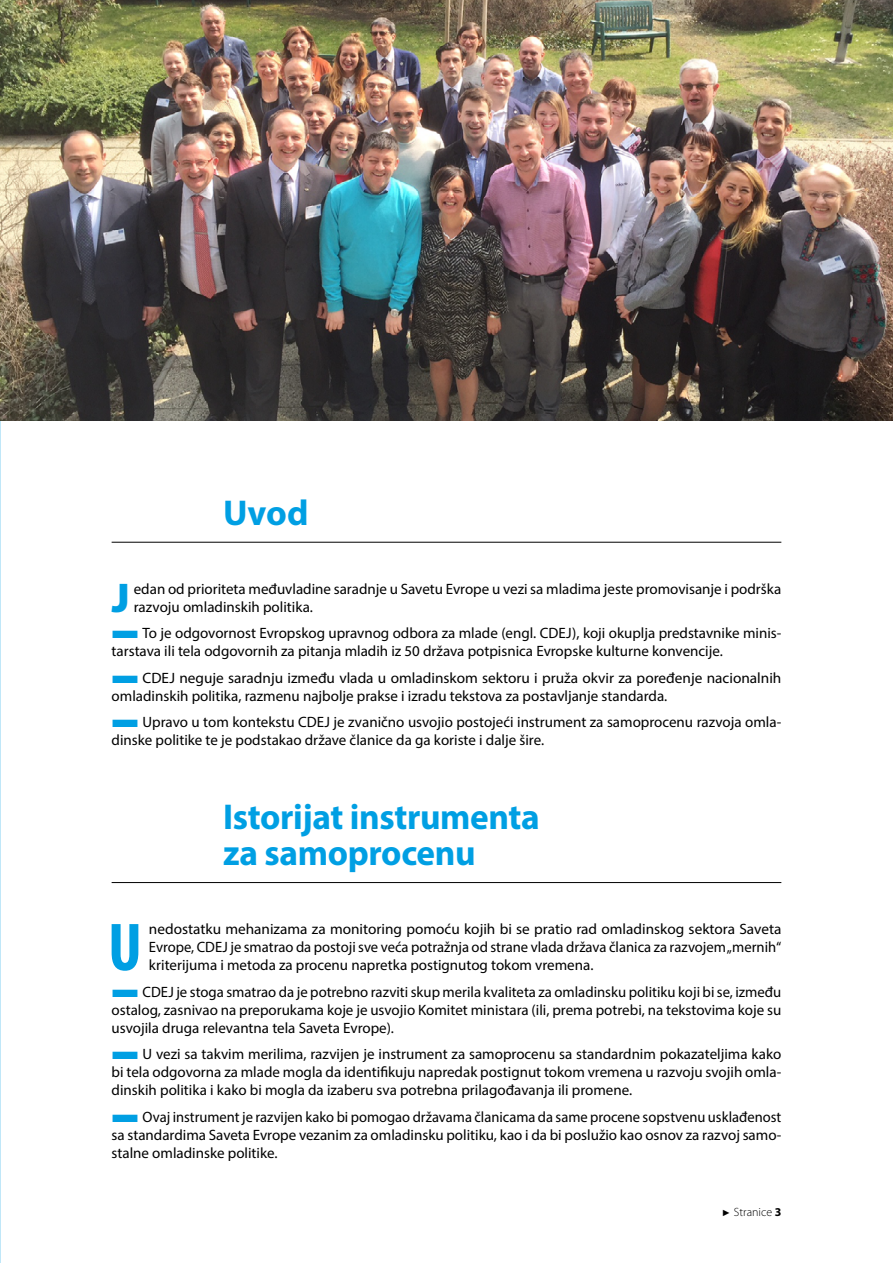
<style>
.page{position:relative;width:893px;height:1263px;background:#fff}
.page>*{position:absolute;margin:0;border:0;box-sizing:border-box;transform-origin:0 0}
.t1{font:700 condensed 68.4px "Myriad Pro";color:#009fe3}
.t2{font:900 41.7px "Myriad Pro";color:#009fe3}
.t3{font:700 36px/36px "Myriad Pro";letter-spacing:-.01em;color:#009fe3}
.t4{font:15px/18px "Myriad Pro";color:#000}
.t5{font:300 12px "Myriad Pro";color:#000}
.s1{color:#009fe3}
.s2{font-family:"Arial";font-weight:400;font-size:9px}
.s3{font-weight:700}
</style>
<div class="page">
<hr style="left:112px;top:542px;width:669px;height:1px;background:#000">
<hr style="left:112px;top:882px;width:669px;height:1px;background:#000">
<img style="left:0;top:0;width:893px;height:421px">
<h3 class="t3" style="left:223px;top:493px;width:87px">Uvod</h3>
<h2 class="t2" style="left:112px;top:570px;width:19px">J</h2>
<p class="t4" style="left:134px;top:580px;width:649px">edan od prioriteta međuvladine saradnje u Savetu Evrope u vezi sa mladima jeste promovisanje i podrška razvoju omladinskih politika.</p>
<p class="t4" style="left:112px;top:624px;width:671px"><span class="s1">■</span>To je odgovornost Evropskog upravnog odbora za mlade (engl. CDEJ), koji okuplja predstavnike minis&shy;tarstava ili tela odgovornih za pitanja mladih iz 50 država potpisnica Evropske kulturne konvencije.</p>
<p class="t4" style="left:112px;top:669px;width:671px"><span class="s1">■</span>CDEJ neguje saradnju između vlada u omladinskom sektoru i pruža okvir za poređenje nacionalnih omladinskih politika, razmenu najbolje prakse i izradu tekstova za postavljanje standarda.</p>
<p class="t4" style="left:112px;top:713px;width:671px"><span class="s1">■</span>Upravo u tom kontekstu CDEJ je zvanično usvojio postojeći instrument za samoprocenu razvoja omla&shy;dinske politike te je podstakao države članice da ga koriste i dalje šire.</p>
<h3 class="t3" style="left:223px;top:798px;width:318px">Istorijat instrumenta za samoprocenu</h3>
<h1 class="t1" style="left:108px;top:905px;width:36px">U</h1>
<p class="t4" style="left:149px;top:920px;width:634px;text-align:justify">nedostatku mehanizama za monitoring pomoću kojih bi se pratio rad omladinskog sektora Saveta Evrope, CDEJ je smatrao da postoji sve veća potražnja od strane vlada država članica za razvojem „mernih“ kriterijuma i metoda za procenu napretka postignutog tokom vremena.</p>
<p class="t4" style="left:112px;top:982px;width:671px;text-align:justify"><span class="s1">■</span>CDEJ je stoga smatrao da je potrebno razviti skup merila kvaliteta za omladinsku politiku koji bi se, između ostalog, zasnivao na preporukama koje je usvojio Komitet ministara (ili, prema potrebi, na tekstovima koje su usvojila druga relevantna tela Saveta Evrope).</p>
<p class="t4" style="left:112px;top:1045px;width:671px;text-align:justify"><span class="s1">■</span>U vezi sa takvim merilima, razvijen je instrument za samoprocenu sa standardnim pokazateljima kako bi tela odgovorna za mlade mogla da identifikuju napredak postignut tokom vremena u razvoju svojih omla&shy;dinskih politika i kako bi mogla da izaberu sva potrebna prilagođavanja ili promene.</p>
<p class="t4" style="left:112px;top:1107px;width:671px;text-align:justify"><span class="s1">■</span>Ovaj instrument je razvijen kako bi pomogao državama članicama da same procene sopstvenu usklađenost sa standardima Saveta Evrope vezanim za omladinsku politiku, kao i da bi poslužio kao osnov za razvoj samo&shy;stalne omladinske politike.</p>
<p class="t5" style="left:722px;top:1205px;width:61px"><span class="s2">►</span> Stranice <span class="s3">3</span></p>
</div>
